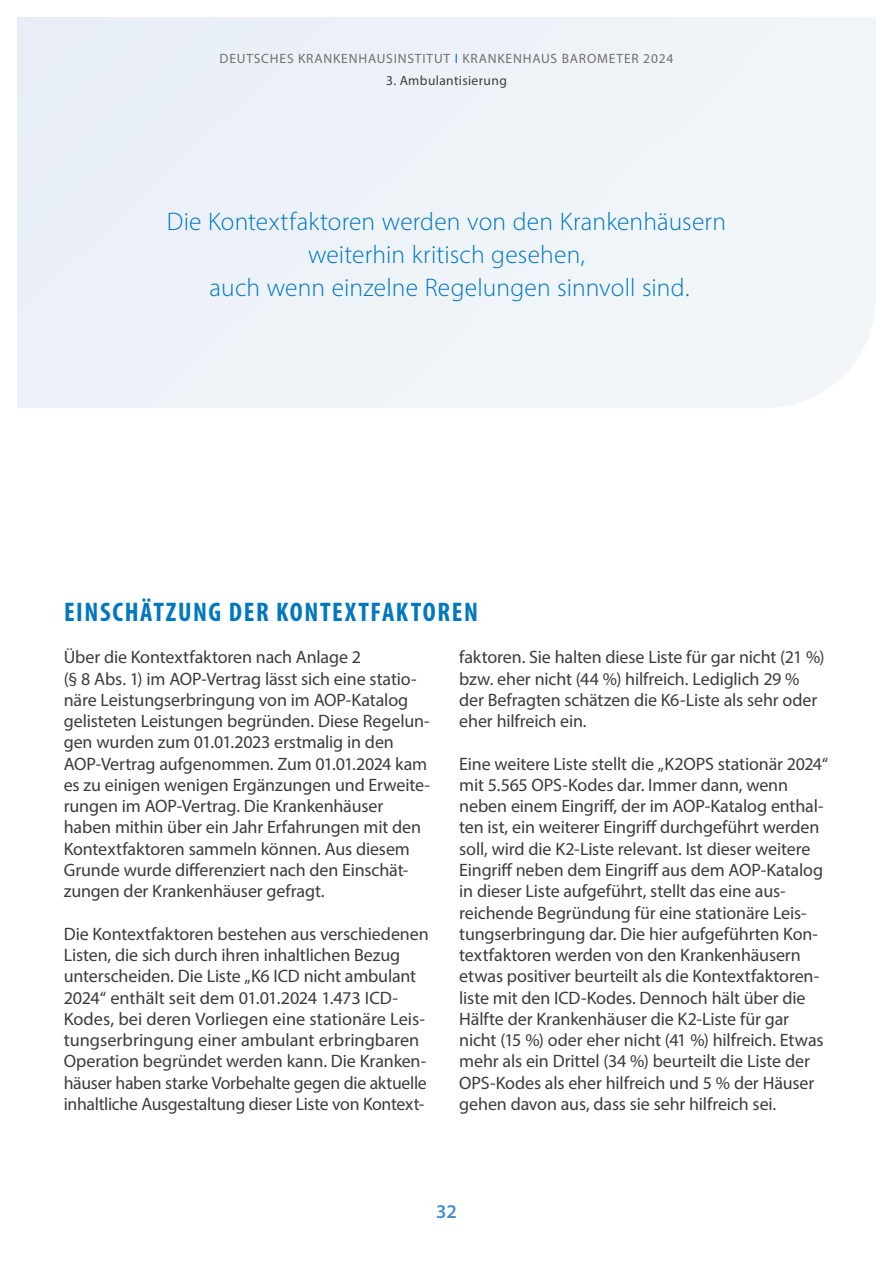
<style>
.page{position:relative;width:893px;height:1263px;background:#fff}
.page>*{position:absolute;margin:0;border:0;box-sizing:border-box;transform-origin:0 0}
.Head_H2{font:700 condensed 27px "Myriad Pro";letter-spacing:.06em;color:#0078bf}
.Zitat{font:300 25.5px/33px "Myriad Pro";letter-spacing:.005em;color:#0078bf;text-align:center}
.t1{font:600 19.5px "Myriad Pro";color:#4a8fcd}
.Fließtext_11_5_5mm{font:18px/21.3px "Myriad Pro";letter-spacing:-.01em;color:#3c3c3b}
.t2{font:13.5px "Myriad Pro";letter-spacing:.06em;color:#706f6f}
.Kolumne_Kapitel{font:13.5px "Myriad Pro";letter-spacing:.025em;color:#3c3c3b}
.s1{color:#0078bf}
</style>
<div class="page">
<div style="left:17px;top:17px;width:859px;height:391px;background:#eef3f8"></div>
<p class="t2" style="left:220px;top:50px;width:455px">DEUTSCHES KRANKENHAUSINSTITUT <span class="s1">I</span> KRANKENHAUS BAROMETER 2024</p>
<p class="Kolumne_Kapitel" style="left:386px;top:72px;width:122px">3. Ambulantisierung</p>
<p class="Zitat" style="left:167px;top:204px;width:561px">Die Kontextfaktoren werden von den Krankenhäusern weiterhin kritisch gesehen,<br>auch wenn einzelne Regelungen sinnvoll sind.</p>
<p class="Head_H2" style="left:64px;top:595px;width:415px">EINSCHÄTZUNG DER KONTEXTFAKTOREN</p>
<p class="Fließtext_11_5_5mm" style="left:64px;top:646px;width:368px">Über die Kontextfaktoren nach Anlage 2<br>(§ 8 Abs. 1) im AOP-Vertrag lässt sich eine statio&shy;näre Leistungserbringung von im AOP-Katalog gelisteten Leistungen begründen. Diese Regelun&shy;gen wurden zum 01.01.2023 erstmalig in den AOP-Vertrag aufgenommen. Zum 01.01.2024 kam es zu einigen wenigen Ergänzungen und Erweite&shy;rungen im AOP-Vertrag. Die Krankenhäuser haben mithin über ein Jahr Erfahrungen mit den Kontextfaktoren sammeln können. Aus diesem Grunde wurde differenziert nach den Einschät&shy;zungen der Krankenhäuser gefragt.</p>
<p class="Fließtext_11_5_5mm" style="left:64px;top:923px;width:366px">Die Kontextfaktoren bestehen aus verschiedenen Listen, die sich durch ihren inhaltlichen Bezug unterscheiden. Die Liste „K6 ICD nicht ambulant 2024“ enthält seit dem 01.01.2024 1.473 ICD-Kodes, bei deren Vorliegen eine stationäre Leis&shy;tungserbringung einer ambulant erbringbaren Operation begründet werden kann. Die Kranken&shy;häuser haben starke Vorbehalte gegen die aktuelle inhaltliche Ausgestaltung dieser Liste von Kontext--</p>
<p class="Fließtext_11_5_5mm" style="left:459px;top:646px;width:367px">faktoren. Sie halten diese Liste für gar nicht (21 %) bzw. eher nicht (44 %) hilfreich. Lediglich 29 % der Befragten schätzen die K6-Liste als sehr oder eher hilfreich ein.</p>
<p class="Fließtext_11_5_5mm" style="left:459px;top:753px;width:370px">Eine weitere Liste stellt die „K2OPS stationär 2024“ mit 5.565 OPS-Kodes dar. Immer dann, wenn neben einem Eingriff, der im AOP-Katalog enthal&shy;ten ist, ein weiterer Eingriff durchgeführt werden soll, wird die K2-Liste relevant. Ist dieser weitere Eingriff neben dem Eingriff aus dem AOP-Katalog in dieser Liste aufgeführt, stellt das eine aus&shy;reichende Begründung für eine stationäre Leis&shy;tungserbringung dar. Die hier aufgeführten Kon&shy;textfaktoren werden von den Krankenhäusern etwas positiver beurteilt als die Kontextfaktoren&shy;liste mit den ICD-Kodes. Dennoch hält über die Hälfte der Krankenhäuser die K2-Liste für gar nicht (15 %) oder eher nicht (41 %) hilfreich. Etwas mehr als ein Drittel (34 %) beurteilt die Liste der OPS-Kodes als eher hilfreich und 5 % der Häuser gehen davon aus, dass sie sehr hilfreich sei.</p>
<p class="t1" style="left:436px;top:1199px;width:22px">32</p>
</div>
